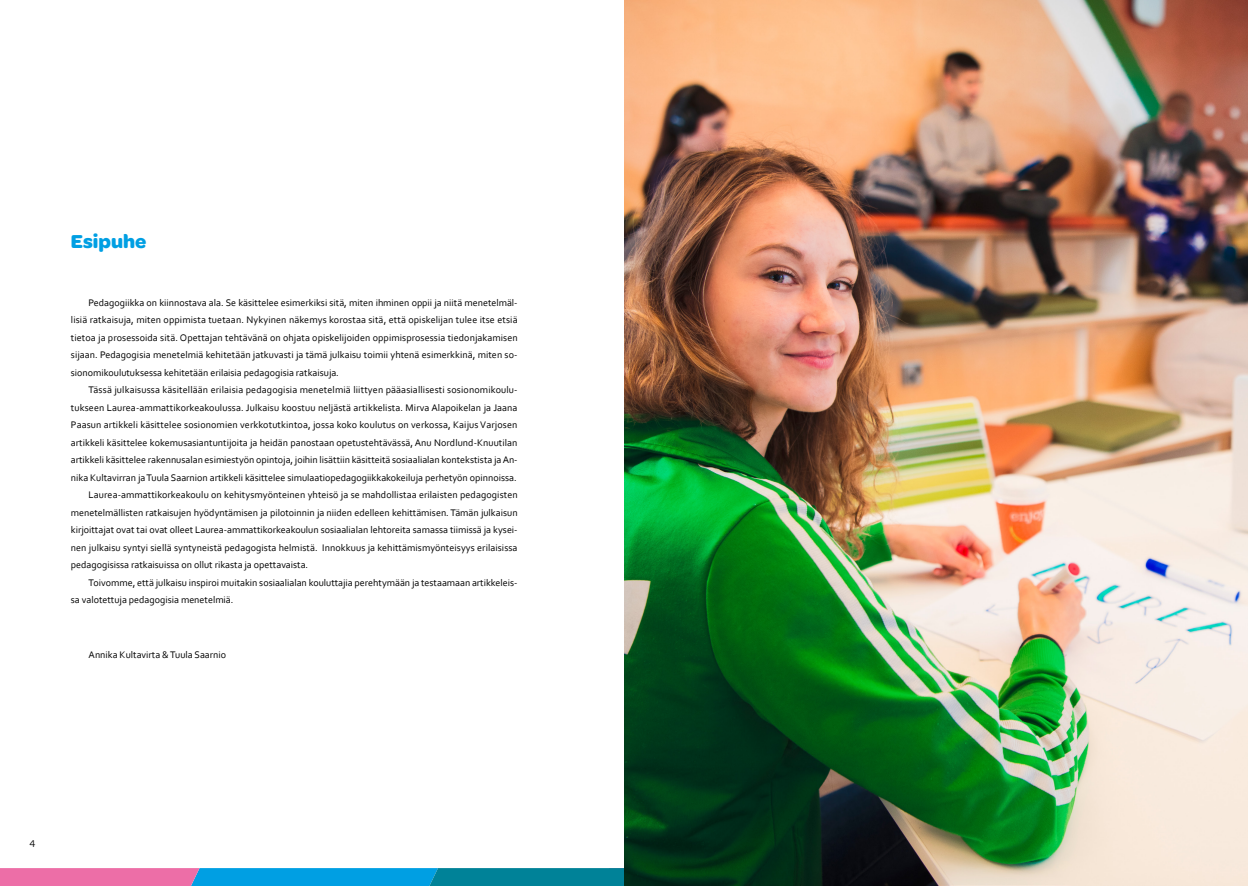
<style>
.page{position:relative;width:1248px;height:886px;background:#fff}
.page>*{position:absolute;margin:0;border:0;box-sizing:border-box;transform-origin:0 0}
.t1{font:700 20px "Omnes";color:#009fe3}
.t2{font:10.38px "Omnes";color:#000}
.t3{font:10px/17.5px "Corbel";color:#000;text-align:justify}
</style>
<div class="page">
<svg style="left:0;top:868px;width:624px;height:18px;background:#4b87b9"></svg>
<img style="left:624px;top:0;width:623px;height:886px">
<h1 class="t1" style="left:71px;top:227px;width:77px">Esipuhe</h1>
<p class="t3" style="left:71px;top:293px;width:448px;text-indent:18px">Pedagogiikka on kiinnostava ala. Se käsittelee esimerkiksi sitä, miten ihminen oppii ja niitä menetelmäl&shy;lisiä ratkaisuja, miten oppimista tuetaan. Nykyinen näkemys korostaa sitä, että opiskelijan tulee itse etsiä tietoa ja prosessoida sitä. Opettajan tehtävänä on ohjata opiskelijoiden oppimisprosessia tiedonjakamisen sijaan. Pedagogisia menetelmiä kehitetään jatkuvasti ja tämä julkaisu toimii yhtenä esimerkkinä, miten so&shy;sionomikoulutuksessa kehitetään erilaisia pedagogisia ratkaisuja.</p>
<p class="t3" style="left:89px;top:381px;width:430px">Tässä julkaisussa käsitellään erilaisia pedagogisia menetelmiä liittyen pääasiallisesti sosionomikoulu-</p>
<p class="t3" style="left:71px;top:398px;width:448px">tukseen Laurea-ammattikorkeakoulussa. Julkaisu koostuu neljästä artikkelista. Mirva Alapoikelan ja Jaana</p>
<p class="t3" style="left:71px;top:416px;width:448px">Paasun artikkeli käsittelee sosionomien verkkotutkintoa, jossa koko koulutus on verkossa, Kaijus Varjosen</p>
<p class="t3" style="left:71px;top:433px;width:448px">artikkeli käsittelee kokemusasiantuntijoita ja heidän panostaan opetustehtävässä, Anu Nordlund-Knuutilan</p>
<p class="t3" style="left:71px;top:451px;width:448px">artikkeli käsittelee rakennusalan esimiestyön opintoja, joihin lisättiin käsitteitä sosiaalialan kontekstista ja An-</p>
<p class="t3" style="left:71px;top:468px;width:447px">nika Kultavirran ja Tuula Saarnion artikkeli käsittelee simulaatiopedagogiikkakokeiluja perhetyön opinnoissa.</p>
<p class="t3" style="left:89px;top:486px;width:430px">Laurea-ammattikorkeakoulu on kehitysmyönteinen yhteisö ja se mahdollistaa erilaisten pedagogisten</p>
<p class="t3" style="left:71px;top:503px;width:448px">menetelmällisten ratkaisujen hyödyntämisen ja pilotoinnin ja niiden edelleen kehittämisen. Tämän julkaisun</p>
<p class="t3" style="left:71px;top:521px;width:448px">kirjoittajat ovat tai ovat olleet Laurea-ammattikorkeakoulun sosiaalialan lehtoreita samassa tiimissä ja kysei-</p>
<p class="t3" style="left:71px;top:538px;width:448px">nen julkaisu syntyi siellä syntyneistä pedagogista helmistä. Innokkuus ja kehittämismyönteisyys erilaisissa</p>
<p class="t3" style="left:71px;top:556px;width:239px">pedagogisissa ratkaisuissa on ollut rikasta ja opettavaista.</p>
<p class="t3" style="left:89px;top:573px;width:430px">Toivomme, että julkaisu inspiroi muitakin sosiaalialan kouluttajia perehtymään ja testaamaan artikkeleis-</p>
<p class="t3" style="left:71px;top:591px;width:164px">sa valotettuja pedagogisia menetelmiä.</p>
<p class="t3" style="left:89px;top:645px;width:139px">Annika Kultavirta &amp; Tuula Saarnio</p>
<p class="t2" style="left:30px;top:837px;width:7px">4</p>
</div>
